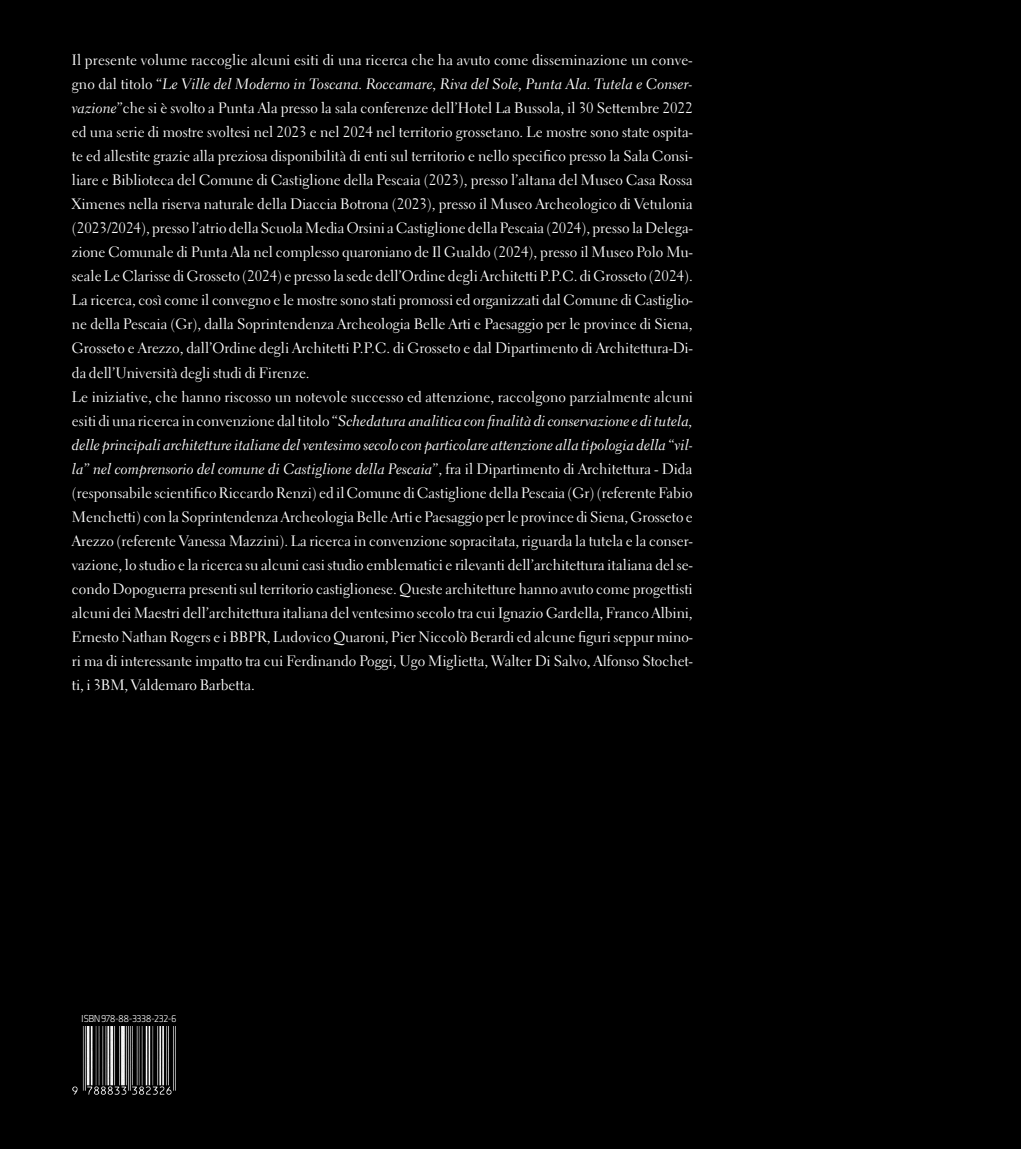
<style>
.page{position:relative;width:1021px;height:1149px;background:#fff}
.page>*{position:absolute;margin:0;border:0;box-sizing:border-box;transform-origin:0 0}
.t1{font:15px/24px "Electra LT Std";color:#fff}
.t2{font:15px/24px "Electra LT Std Cursive";letter-spacing:.005em;color:#fff;text-align:justify}
.t3{font:300 10.5px "Klavika";letter-spacing:-.05em;color:#fff}
.s1{font-family:"Electra LT Std"}
.s2{font-family:"Electra LT Std Cursive"}
</style>
<div class="page">
<div style="left:0;top:0;width:1020px;height:1148px;background:#000"></div>
<img style="left:72px;top:1026px;width:104px;height:69px">
<p class="t1" style="left:72px;top:48px;width:622px">Il presente volume raccoglie alcuni esiti di una ricerca che ha avuto come disseminazione un conve-</p>
<p class="t2" style="left:72px;top:72px;width:622px"><span class="s1">gno dal titolo “</span>Le Ville del Moderno in Toscana. Roccamare, Riva del Sole, Punta Ala. Tutela e Conser-</p>
<p class="t1" style="left:72px;top:96px;width:622px"><span class="s2">vazione</span>”che si è svolto a Punta Ala presso la sala conferenze dell’Hotel La Bussola, il 30 Settembre 2022 ed una serie di mostre svoltesi nel 2023 e nel 2024 nel territorio grossetano. Le mostre sono state ospita&shy;te ed allestite grazie alla preziosa disponibilità di enti sul territorio e nello specifico presso la Sala Consi&shy;liare e Biblioteca del Comune di Castiglione della Pescaia (2023), presso l’altana del Museo Casa Rossa Ximenes nella riserva naturale della Diaccia Botrona (2023), presso il Museo Archeologico di Vetulonia (2023/2024), presso l’atrio della Scuola Media Orsini a Castiglione della Pescaia (2024), presso la Delega&shy;zione Comunale di Punta Ala nel complesso quaroniano de Il Gualdo (2024), presso il Museo Polo Mu&shy;seale Le Clarisse di Grosseto (2024) e presso la sede dell’Ordine degli Architetti P.P.C. di Grosseto (2024).<br>La ricerca, così come il convegno e le mostre sono stati promossi ed organizzati dal Comune di Castiglio&shy;ne della Pescaia (Gr), dalla Soprintendenza Archeologia Belle Arti e Paesaggio per le province di Siena, Grosseto e Arezzo, dall’Ordine degli Architetti P.P.C. di Grosseto e dal Dipartimento di Architettura-Di&shy;da dell’Università degli studi di Firenze.<br>Le iniziative, che hanno riscosso un notevole successo ed attenzione, raccolgono parzialmente alcuni</p>
<p class="t2" style="left:72px;top:408px;width:622px"><span class="s1">esiti di una ricerca in convenzione dal titolo “</span>Schedatura analitica con finalità di conservazione e di tutela, delle principali architetture italiane del ventesimo secolo con particolare attenzione alla tipologia della “vil&shy;la” nel comprensorio del comune di Castiglione della Pescaia<span class="s1">”, fra il Dipartimento di Architettura - Dida</span></p>
<p class="t1" style="left:72px;top:480px;width:622px;text-align:justify">(responsabile scientifico Riccardo Renzi) ed il Comune di Castiglione della Pescaia (Gr) (referente Fabio Menchetti) con la Soprintendenza Archeologia Belle Arti e Paesaggio per le province di Siena, Grosseto e Arezzo (referente Vanessa Mazzini). La ricerca in convenzione sopracitata, riguarda la tutela e la conser&shy;vazione, lo studio e la ricerca su alcuni casi studio emblematici e rilevanti dell’architettura italiana del se&shy;condo Dopoguerra presenti sul territorio castiglionese. Queste architetture hanno avuto come progettisti alcuni dei Maestri dell’architettura italiana del ventesimo secolo tra cui Ignazio Gardella, Franco Albini, Ernesto Nathan Rogers e i BBPR, Ludovico Quaroni, Pier Niccolò Berardi ed alcune figuri seppur mino&shy;ri ma di interessante impatto tra cui Ferdinando Poggi, Ugo Miglietta, Walter Di Salvo, Alfonso Stochet&shy;ti, i 3BM, Valdemaro Barbetta.</p>
<p class="t3" style="left:81px;top:1012px;width:97px">ISBN 978-88-3338-232-6</p>
</div>
